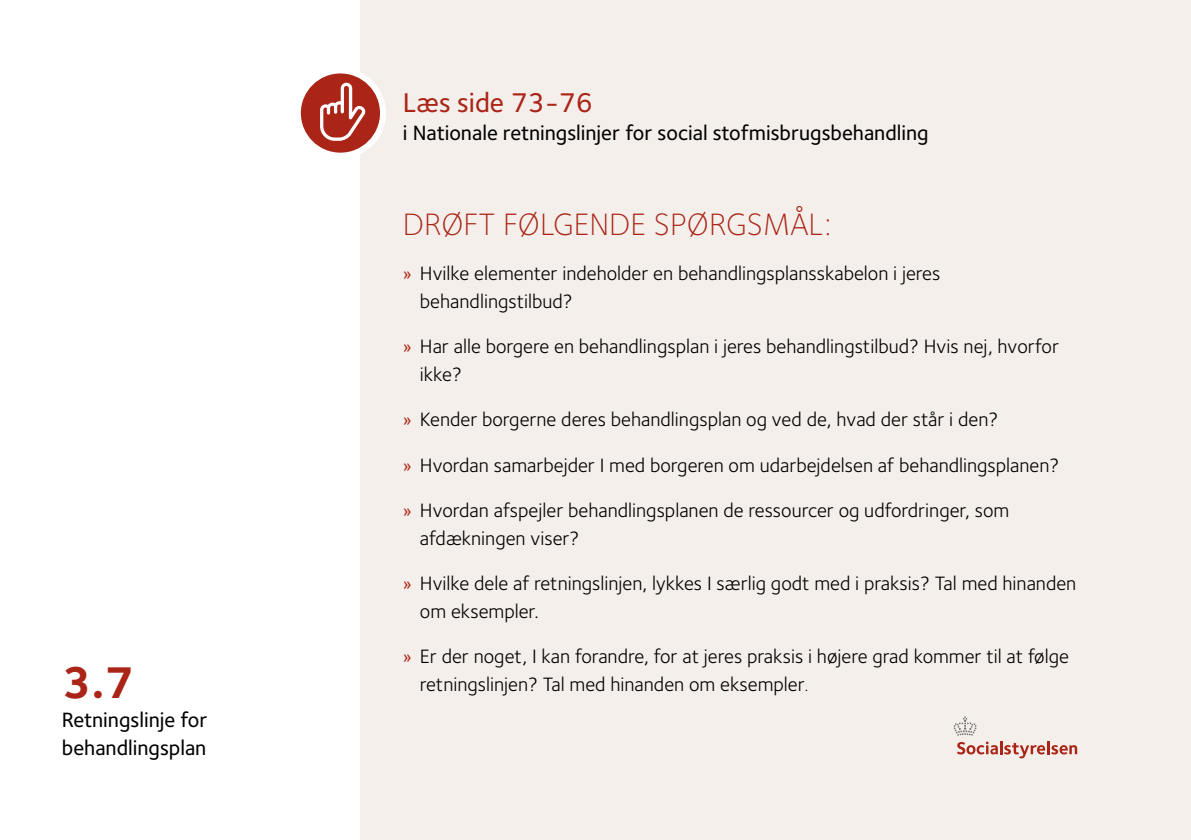
<style>
.page{position:relative;width:1191px;height:840px;background:#fff}
.page>*{position:absolute;margin:0;border:0;box-sizing:border-box;transform-origin:0 0}
.t1{font:700 45.8px "Foundry Sterling";color:#aa2517}
.Refleksionskort_H3_spørgsmål{font:300 32px "Foundry Sterling";color:#aa2517}
.Refleksionskort_H2_Læs{font:500 28px "Foundry Sterling";color:#aa2517}
.Refleksionskort_H2_Læs-2{font:500 21.4px/28px "Foundry Sterling";color:#000}
.t2{font:20px/28px "Foundry Sterling";color:#000}
.s1{color:#aa2517}
.s2{font-size:16px}
</style>
<div class="page">
<div style="left:360px;top:0;width:831px;height:839px;background:#f5efeb"></div>
<svg style="left:953px;top:716px;width:124px;height:42px"></svg>
<svg style="left:300px;top:72px;width:86px;height:82px"></svg>
<h1 class="t1" style="left:62px;top:655px;width:74px">3.7</h1>
<p class="Refleksionskort_H2_Læs-2" style="left:62px;top:705px;width:147px">Retningslinje for behandlingsplan</p>
<h2 class="Refleksionskort_H2_Læs" style="left:403px;top:86px;width:191px">Læs side 73-76</h2>
<h2 class="Refleksionskort_H2_Læs-2" style="left:403px;top:119px;width:527px">i Nationale retningslinjer for social stofmisbrugsbehandling</h2>
<h3 class="Refleksionskort_H3_spørgsmål" style="left:403px;top:206px;width:430px">DRØFT FØLGENDE SPØRGSMÅL:</h3>
<p class="t2" style="left:420px;top:259px;width:522px;text-indent:-17px"><span class="s1">»</span> Hvilke elementer indeholder en behandlingsplansskabelon i jeres behandlingstilbud?</p>
<p class="t2" style="left:420px;top:332px;width:640px;text-indent:-17px"><span class="s1">»</span> Har alle borgere en behandlingsplan i jeres behandlingstilbud? Hvis nej, hvorfor ikke?</p>
<p class="t2" style="left:403px;top:405px;width:597px"><span class="s1">»</span> Kender borgerne deres behandlingsplan og ved de, hvad der står i den?</p>
<p class="t2" style="left:403px;top:450px;width:658px"><span class="s1">»</span> Hvordan samarbejder I med borgeren om udarbejdelsen af behandlingsplanen?</p>
<p class="t2" style="left:420px;top:495px;width:591px;text-indent:-17px"><span class="s1">»</span> Hvordan afspejler behandlingsplanen de ressourcer og udfordringer, som afdækningen viser?</p>
<p class="t2" style="left:420px;top:568px;width:658px;text-indent:-17px"><span class="s1">»</span> Hvilke dele af retningslinjen, lykkes I særlig godt med i praksis? Tal med hinanden om eksempler.</p>
<p class="t2" style="left:420px;top:641px;width:650px;text-indent:-17px"><span class="s1">»</span> Er der noget, I kan forandre, for at jeres praksis i højere grad kommer til at følge retningslinjen? Tal med hinanden om eksempler<span class="s2">.</span></p>
</div>
